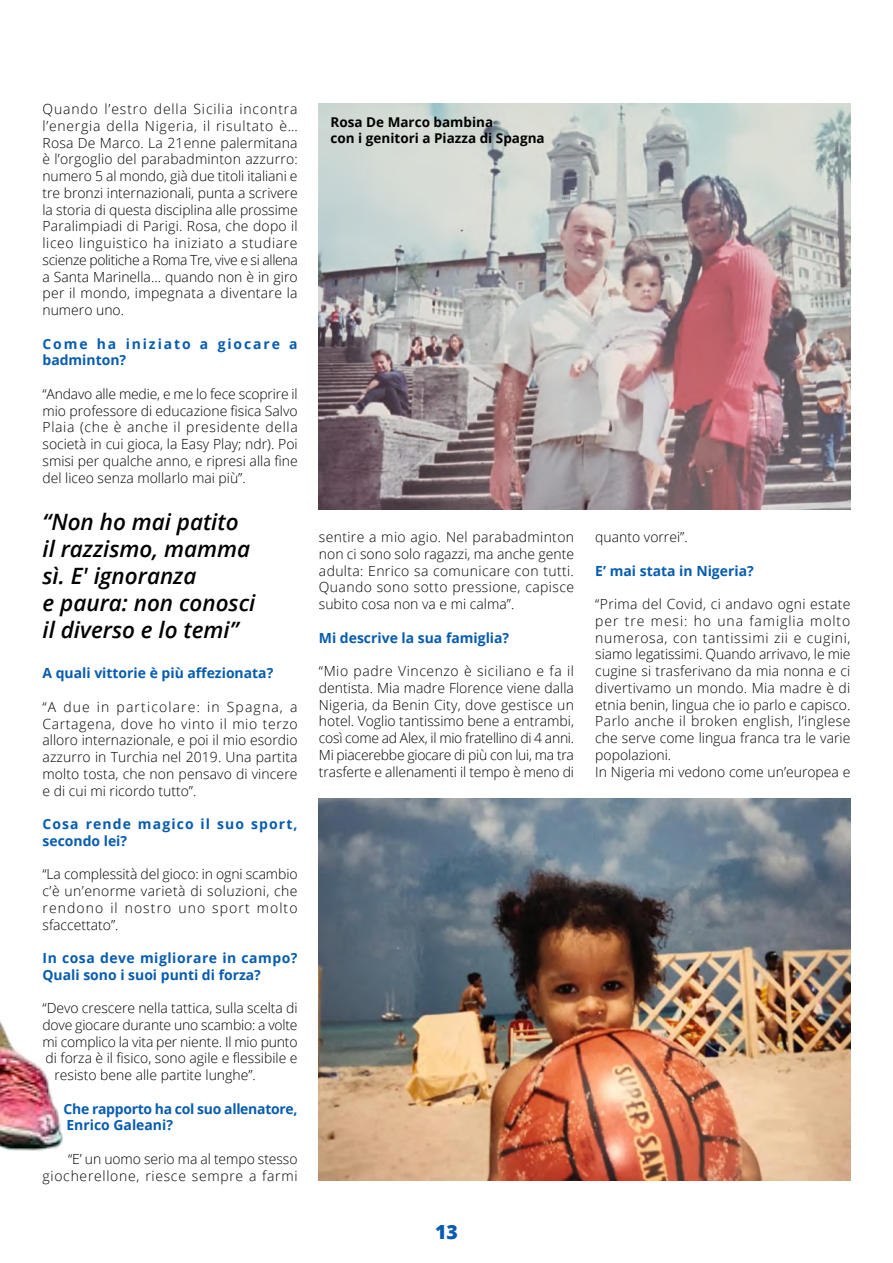
<style>
.page{position:relative;width:893px;height:1263px;background:#fff}
.page>*{position:absolute;margin:0;border:0;box-sizing:border-box;transform-origin:0 0}
.t1{font:italic 600 22.5px/27px "Open Sans";color:#000}
.t2{font:800 19.5px "Open Sans";color:#065cb1}
.t3{font:300 13.95px/16.8px "Open Sans";color:#000;text-align:justify}
.t4{font:700 13.95px "Open Sans";color:#065cb1}
.t5{font:300 13.95px/16.8px "Open Sans";letter-spacing:.05em;color:#000;text-align:right}
.t6{font:700 13.95px/16.8px "Open Sans";letter-spacing:.04em;color:#065cb1}
.t7{font:700 13.95px/16.8px "Open Sans";letter-spacing:-.02em;color:#065cb1}
.t8{font:700 13.95px/16.8px "Open Sans";letter-spacing:.08em;color:#065cb1}
.t9{font:700 13.95px/16.8px "Open Sans";letter-spacing:.135em;color:#065cb1}
.t10{font:700 13.5px/16.2px "Open Sans";color:#000}
</style>
<div class="page">
<img style="left:0;top:1020px;width:63px;height:131px">
<img style="left:319px;top:104px;width:531px;height:405px">
<img style="left:319px;top:798px;width:531px;height:383px">
<p class="t3" style="left:43px;top:100px;width:257px">Quando l’estro della Sicilia incontra l’energia della Nigeria, il risultato è… Rosa De Marco. La 21enne palermitana è l’orgoglio del parabadminton azzurro: numero 5 al mondo, già due titoli italiani e tre bronzi internazionali, punta a scrivere la storia di questa disciplina alle prossime Paralimpiadi di Parigi. Rosa, che dopo il liceo linguistico ha iniziato a studiare scienze politiche a Roma Tre, vive e si allena a Santa Marinella… quando non è in giro per il mondo, impegnata a diventare la numero uno.</p>
<p class="t9" style="left:43px;top:335px;width:257px">Come ha iniziato a giocare a badminton?</p>
<p class="t3" style="left:43px;top:385px;width:257px">“Andavo alle medie, e me lo fece scoprire il mio professore di educazione fisica Salvo Plaia (che è anche il presidente della società in cui gioca, la Easy Play; ndr). Poi smisi per qualche anno, e ripresi alla fine del liceo senza mollarlo mai più”.</p>
<h1 class="t1" style="left:43px;top:508px;width:214px">“Non ho mai patito il razzismo, mamma sì. E' ignoranza<br>e paura: non conosci il diverso e lo temi”</h1>
<p class="t4" style="left:43px;top:663px;width:232px">A quali vittorie è più affezionata?</p>
<p class="t3" style="left:43px;top:698px;width:257px">“A due in particolare: in Spagna, a Cartagena, dove ho vinto il mio terzo alloro internazionale, e poi il mio esordio azzurro in Turchia nel 2019. Una partita molto tosta, che non pensavo di vincere e di cui mi ricordo tutto”.</p>
<p class="t8" style="left:43px;top:815px;width:257px">Cosa rende magico il suo sport, secondo lei?</p>
<p class="t3" style="left:43px;top:865px;width:257px">“La complessità del gioco: in ogni scambio c’è un’enorme varietà di soluzioni, che rendono il nostro uno sport molto sfaccettato”.</p>
<p class="t6" style="left:43px;top:949px;width:257px">In cosa deve migliorare in campo?<br>Quali sono i suoi punti di forza?</p>
<p class="t3" style="left:43px;top:999px;width:257px">“Devo crescere nella tattica, sulla scelta di</p>
<p class="t3" style="left:43px;top:1016px;width:257px">dove giocare durante uno scambio: a volte</p>
<p class="t3" style="left:43px;top:1033px;width:257px">mi complico la vita per niente. Il mio punto</p>
<p class="t3" style="left:46px;top:1050px;width:254px">di forza è il fisico, sono agile e flessibile e</p>
<p class="t3" style="left:55px;top:1066px;width:203px">resisto bene alle partite lunghe”.</p>
<p class="t7" style="left:64px;top:1100px;width:236px">Che rapporto ha col suo allenatore,<br>Enrico Galeani?</p>
<p class="t5" style="left:43px;top:1150px;width:257px">“E’ un uomo serio ma al tempo stesso giocherellone, riesce sempre a farmi</p>
<p class="t10" style="left:331px;top:114px;width:216px">Rosa De Marco bambina<br>con i genitori a Piazza di Spagna</p>
<p class="t3" style="left:319px;top:528px;width:257px">sentire a mio agio. Nel parabadminton non ci sono solo ragazzi, ma anche gente adulta: Enrico sa comunicare con tutti.<br>Quando sono sotto pressione, capisce subito cosa non va e mi calma”.</p>
<p class="t4" style="left:319px;top:628px;width:192px">Mi descrive la sua famiglia?</p>
<p class="t3" style="left:319px;top:662px;width:257px">“Mio padre Vincenzo è siciliano e fa il dentista. Mia madre Florence viene dalla Nigeria, da Benin City, dove gestisce un hotel. Voglio tantissimo bene a entrambi, così come ad Alex, il mio fratellino di 4 anni.<br>Mi piacerebbe giocare di più con lui, ma tra trasferte e allenamenti il tempo è meno di</p>
<h2 class="t2" style="left:435px;top:1217px;width:24px">13</h2>
<p class="t3" style="left:595px;top:528px;width:94px">quanto vorrei”.</p>
<p class="t4" style="left:595px;top:561px;width:160px">E’ mai stata in Nigeria?</p>
<p class="t3" style="left:595px;top:595px;width:257px;text-align:left">“Prima del Covid, ci andavo ogni estate per tre mesi: ho una famiglia molto numerosa, con tantissimi zii e cugini, siamo legatissimi. Quando arrivavo, le mie cugine si trasferivano da mia nonna e ci divertivamo un mondo. Mia madre è di etnia benin, lingua che io parlo e capisco.<br>Parlo anche il broken english, l’inglese che serve come lingua franca tra le varie popolazioni.<br>In Nigeria mi vedono come un’europea e</p>
</div>
